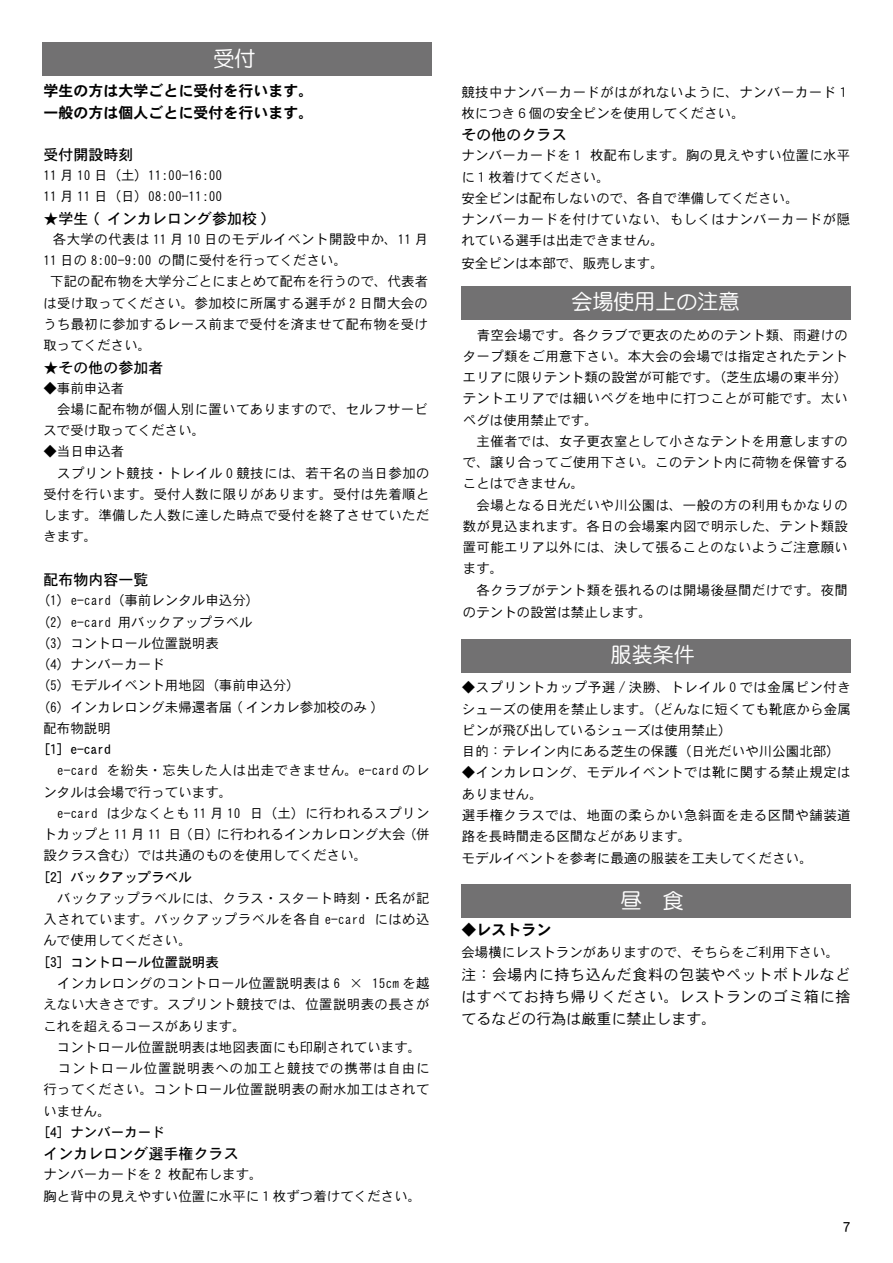
<style>
.page{position:relative;width:893px;height:1263px;background:#fff}
.page>*{position:absolute;margin:0;border:0;box-sizing:border-box;transform-origin:0 0}
.t1{font:21px "DF Maru Gothic Md WIN RKSJ H";color:#fff}
.t2{font:15px/22.4px "DFHS Gothic W3 WIN RKSJ H";letter-spacing:.04em;color:#000;text-align:justify}
.t3{font:15px "DFHS Gothic W5 WIN RKSJ H";color:#000}
.t4{font:15px/21.3px "DFHS Gothic W7 WIN RKSJ H";color:#000}
.t5{font:13.5px/21.3px "DFHS Gothic W3 WIN RKSJ H";letter-spacing:.02em;color:#000}
.t6{font:13.5px/21.3px "DFHS Gothic W3 WIN RKSJ H";color:#000}
.t7{font:13.5px "DFHS Gothic W5 WIN RKSJ H";color:#000}
</style>
<div class="page">
<div style="left:461px;top:884px;width:389px;height:34px;background:#727172"></div>
<div style="left:43px;top:43px;width:389px;height:33px;background:#727172"></div>
<div style="left:462px;top:286px;width:389px;height:33px;background:#727172"></div>
<div style="left:462px;top:639px;width:389px;height:33px;background:#727172"></div>
<h1 class="t1" style="left:213px;top:47px;width:43px">受付</h1>
<p class="t4" style="left:43px;top:80px;width:272px">学生の方は大学ごとに受付を行います。一般の方は個人ごとに受付を行います。</p>
<p class="t3" style="left:43px;top:147px;width:92px">受付開設時刻</p>
<p class="t6" style="left:43px;top:164px;width:180px">11 月 10 日（土）11:00-16:00<br>11 月 11 日（日）08:00-11:00</p>
<p class="t3" style="left:43px;top:211px;width:227px">★学生 ( インカレロング参加校 )</p>
<p class="t5" style="left:53px;top:228px;width:377px">各大学の代表は 11 月 10 日のモデルイベント開設中か、11 月</p>
<p class="t6" style="left:43px;top:250px;width:305px">11 日の 8:00-9:00 の間に受付を行ってください。</p>
<p class="t6" style="left:50px;top:271px;width:379px">下記の配布物を大学分ごとにまとめて配布を行うので、代表者</p>
<p class="t5" style="left:43px;top:292px;width:386px">は受け取ってください。参加校に所属する選手が 2 日間大会の</p>
<p class="t5" style="left:43px;top:313px;width:386px">うち最初に参加するレース前まで受付を済ませて配布物を受け</p>
<p class="t6" style="left:43px;top:335px;width:110px">取ってください。</p>
<p class="t3" style="left:43px;top:360px;width:122px">★その他の参加者</p>
<p class="t5" style="left:43px;top:377px;width:386px">◆事前申込者<br>　会場に配布物が個人別に置いてありますので、セルフサービスで受け取ってください。</p>
<p class="t5" style="left:43px;top:441px;width:388px">◆当日申込者<br>　スプリント競技・トレイル O 競技には、若干名の当日参加の受付を行います。受付人数に限りがあります。受付は先着順とします。準備した人数に達した時点で受付を終了させていただきます。</p>
<p class="t3" style="left:43px;top:572px;width:107px">配布物内容一覧</p>
<p class="t6" style="left:43px;top:590px;width:336px">(1) e-card（事前レンタル申込分）<br>(2) e-card 用バックアップラベル<br>(3) コントロール位置説明表<br>(4) ナンバーカード<br>(5) モデルイベント用地図（事前申込分）<br>(6) インカレロング未帰還者届 ( インカレ参加校のみ )配布物説明</p>
<p class="t7" style="left:37px;top:742px;width:76px">［1］e-card</p>
<p class="t6" style="left:43px;top:760px;width:388px">　e-card を紛失・忘失した人は出走できません。e-card のレンタルは会場で行っています。<br>　e-card は少なくとも 11 月 10 日（土）に行われるスプリントカップと 11 月 11 日（日）に行われるインカレロング大会（併設クラス含む）では共通のものを使用してください。</p>
<p class="t7" style="left:37px;top:870px;width:157px">［2］バックアップラベル</p>
<p class="t5" style="left:43px;top:887px;width:388px;text-align:justify">　バックアップラベルには、クラス・スタート時刻・氏名が記入されています。バックアップラベルを各自 e-card にはめ込んで使用してください。</p>
<p class="t7" style="left:37px;top:955px;width:184px">［3］コントロール位置説明表</p>
<p class="t5" style="left:43px;top:972px;width:388px">　インカレロングのコントロール位置説明表は 6 × 15cm を越えない大きさです。スプリント競技では、位置説明表の長さがこれを超えるコースがあります。<br>　コントロール位置説明表は地図表面にも印刷されています。　コントロール位置説明表への加工と競技での携帯は自由に行ってください。コントロール位置説明表の耐水加工はされていません。</p>
<p class="t7" style="left:37px;top:1125px;width:130px">［4］ナンバーカード</p>
<p class="t3" style="left:43px;top:1146px;width:197px">インカレロング選手権クラス</p>
<p class="t6" style="left:43px;top:1164px;width:380px">ナンバーカードを 2 枚配布します。<br>胸と背中の見えやすい位置に水平に１枚ずつ着けてください。</p>
<p class="t5" style="left:461px;top:81px;width:390px">競技中ナンバーカードがはがれないように、ナンバーカード１枚につき６個の安全ピンを使用してください。</p>
<p class="t3" style="left:461px;top:128px;width:106px">その他のクラス</p>
<p class="t6" style="left:461px;top:145px;width:391px">ナンバーカードを 1 枚配布します。胸の見えやすい位置に水平に１枚着けてください。<br>安全ピンは配布しないので、各自で準備してください。<br>ナンバーカードを付けていない、もしくはナンバーカードが隠れている選手は出走できません。<br>安全ピンは本部で、販売します。</p>
<h1 class="t1" style="left:572px;top:291px;width:169px">会場使用上の注意</h1>
<p class="t5" style="left:463px;top:324px;width:387px">　青空会場です。各クラブで更衣のためのテント類、雨避けのタープ類をご用意下さい。本大会の会場では指定されたテントエリアに限りテント類の設営が可能です。（芝生広場の東半分）テントエリアでは細いペグを地中に打つことが可能です。太いペグは使用禁止です。<br>　主催者では、女子更衣室として小さなテントを用意しますので、譲り合ってご使用下さい。このテント内に荷物を保管することはできません。<br>　会場となる日光だいや川公園は、一般の方の利用もかなりの数が見込まれます。各日の会場案内図で明示した、テント類設置可能エリア以外には、決して張ることのないようご注意願います。<br>　各クラブがテント類を張れるのは開場後昼間だけです。夜間のテントの設営は禁止します。</p>
<h1 class="t1" style="left:611px;top:644px;width:85px">服装条件</h1>
<p class="t5" style="left:462px;top:677px;width:391px">◆スプリントカップ予選 / 決勝、トレイル O では金属ピン付きシューズの使用を禁止します。（どんなに短くても靴底から金属ピンが飛び出しているシューズは使用禁止）<br>目的：テレイン内にある芝生の保護（日光だいや川公園北部）</p>
<p class="t5" style="left:462px;top:762px;width:390px">◆インカレロング、モデルイベントでは靴に関する禁止規定はありません。<br>選手権クラスでは、地面の柔らかい急斜面を走る区間や舗装道路を長時間走る区間などがあります。<br>モデルイベントを参考に最適の服装を工夫してください。</p>
<h1 class="t1" style="left:621px;top:889px;width:64px">昼　食</h1>
<p class="t4" style="left:461px;top:919px;width:91px">◆レストラン</p>
<p class="t6" style="left:461px;top:941px;width:379px">会場横にレストランがありますので、そちらをご利用下さい。</p>
<p class="t2" style="left:461px;top:963px;width:391px">注：会場内に持ち込んだ食料の包装やペットボトルなどはすべてお持ち帰りください。レストランのゴミ箱に捨てるなどの行為は厳重に禁止します。</p>
</div>
